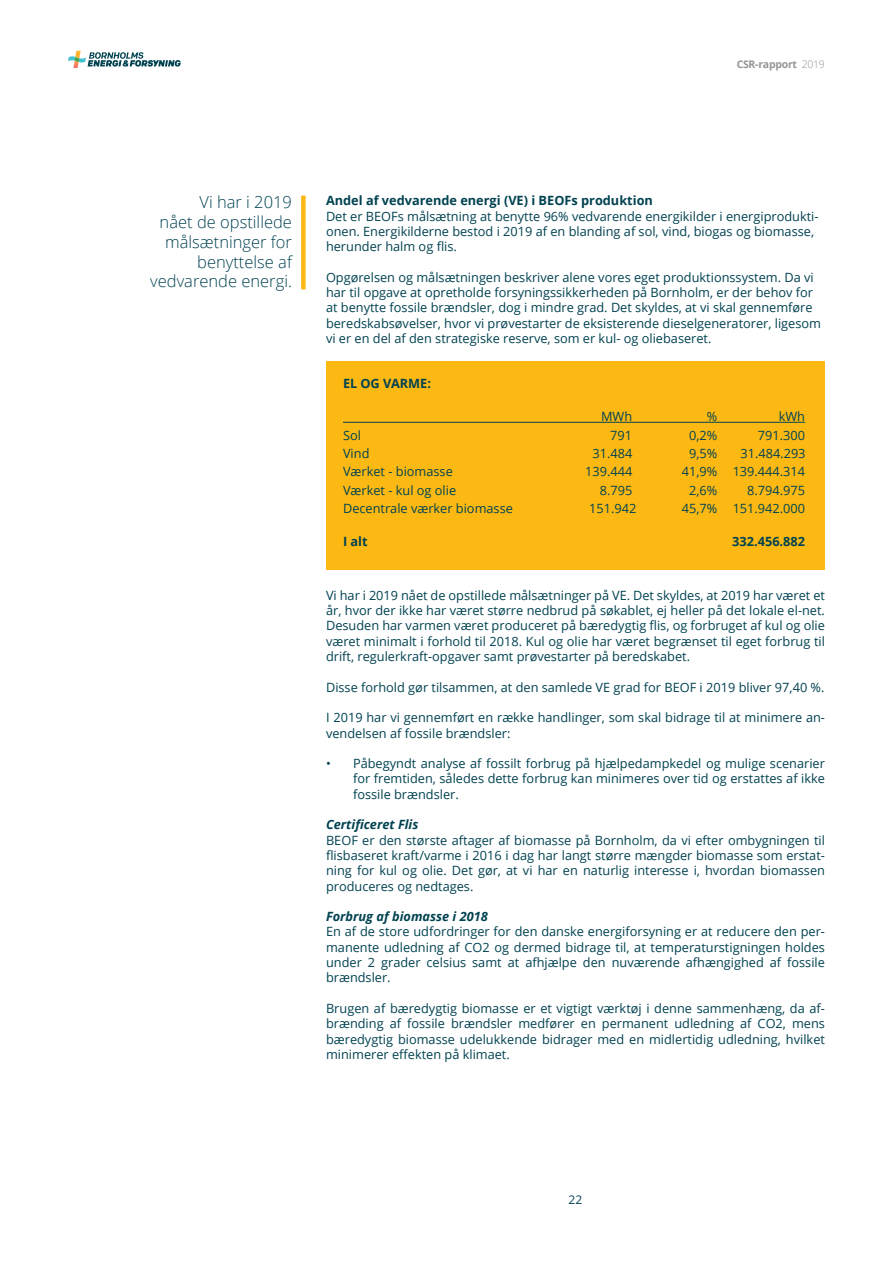
<style>
.page{position:relative;width:893px;height:1263px;background:#fff}
.page>*{position:absolute;margin:0;border:0;box-sizing:border-box;transform-origin:0 0}
.t1{font:300 16.5px/19.8px "Open Sans";color:#004251;text-align:right}
.t2{font:12.75px/15.3px "Open Sans";color:#004251;text-align:justify}
.t3{font:700 12.75px "Open Sans";color:#004251}
.t4{font:italic 700 12.75px "Open Sans";color:#004251}
.t5{font:12px "Open Sans";color:#004251}
.t6{font:700 10.5px "Open Sans";letter-spacing:-.025em;color:#939598}
.s1{font-weight:300}
</style>
<div class="page">
<svg style="left:68px;top:51px;width:113px;height:17px"></svg>
<div style="left:326px;top:361px;width:499px;height:208px;background:#fdb913"></div>
<hr style="left:343px;top:422px;width:462px;height:1px;background:#004251">
<div style="left:301px;top:196px;width:5px;height:93px;background:#fdb913"></div>
<p class="t6" style="left:737px;top:57px;width:90px">CSR-rapport <span class="s1">2019</span></p>
<p class="t1" style="left:150px;top:192px;width:143px">Vi har i 2019<br>nået de opstillede målsætninger for benyttelse af vedvarende energi.</p>
<p class="t3" style="left:326px;top:192px;width:328px">Andel af vedvarende energi (VE) i BEOFs produktion</p>
<p class="t2" style="left:326px;top:208px;width:494px;text-align:left">Det er BEOFs målsætning at benytte 96% vedvarende energikilder i energiprodukti&shy;onen. Energikilderne bestod i 2019 af en blanding af sol, vind, biogas og biomasse, herunder halm og flis.</p>
<p class="t2" style="left:326px;top:269px;width:497px;text-align:left">Opgørelsen og målsætningen beskriver alene vores eget produktionssystem. Da vi har til opgave at opretholde forsyningssikkerheden på Bornholm, er der behov for at benytte fossile brændsler, dog i mindre grad. Det skyldes, at vi skal gennemføre beredskabsøvelser, hvor vi prøvestarter de eksisterende dieselgeneratorer, ligesom vi er en del af den strategiske reserve, som er kul- og oliebaseret.</p>
<p class="t3" style="left:343px;top:374px;width:89px">EL OG VARME:</p>
<p class="t2" style="left:601px;top:409px;width:33px">MWh</p>
<p class="t2" style="left:707px;top:409px;width:12px">%</p>
<p class="t2" style="left:779px;top:409px;width:28px">kWh</p>
<p class="t2" style="left:343px;top:427px;width:19px">Sol</p>
<p class="t2" style="left:610px;top:427px;width:23px">791</p>
<p class="t2" style="left:689px;top:427px;width:30px">0,2%</p>
<p class="t2" style="left:758px;top:427px;width:49px">791.300</p>
<p class="t2" style="left:343px;top:445px;width:28px">Vind</p>
<p class="t2" style="left:592px;top:445px;width:41px">31.484</p>
<p class="t2" style="left:689px;top:445px;width:30px">9,5%</p>
<p class="t2" style="left:740px;top:445px;width:67px">31.484.293</p>
<p class="t2" style="left:343px;top:464px;width:111px">Værket - biomasse</p>
<p class="t2" style="left:585px;top:464px;width:49px">139.444</p>
<p class="t2" style="left:682px;top:464px;width:125px">41,9% 139.444.314</p>
<p class="t2" style="left:343px;top:482px;width:115px">Værket - kul og olie</p>
<p class="t2" style="left:600px;top:482px;width:34px">8.795</p>
<p class="t2" style="left:689px;top:482px;width:30px">2,6%</p>
<p class="t2" style="left:747px;top:482px;width:59px">8.794.975</p>
<p class="t2" style="left:343px;top:500px;width:171px">Decentrale værker biomasse</p>
<p class="t2" style="left:589px;top:500px;width:49px">151.942</p>
<p class="t2" style="left:682px;top:500px;width:125px">45,7% 151.942.000</p>
<p class="t3" style="left:343px;top:533px;width:26px">I alt</p>
<p class="t3" style="left:732px;top:533px;width:74px">332.456.882</p>
<p class="t2" style="left:326px;top:587px;width:500px">Vi har i 2019 nået de opstillede målsætninger på VE. Det skyldes, at 2019 har været et år, hvor der ikke har været større nedbrud på søkablet, ej heller på det lokale el-net.<br>Desuden har varmen været produceret på bæredygtig flis, og forbruget af kul og olie været minimalt i forhold til 2018. Kul og olie har været begrænset til eget forbrug til drift, regulerkraft-opgaver samt prøvestarter på beredskabet.</p>
<p class="t2" style="left:326px;top:679px;width:500px">Disse forhold gør tilsammen, at den samlede VE grad for BEOF i 2019 bliver 97,40 %.</p>
<p class="t2" style="left:326px;top:710px;width:500px">I 2019 har vi gennemført en række handlinger, som skal bidrage til at minimere an&shy;vendelsen af fossile brændsler:</p>
<p class="t2" style="left:353px;top:755px;width:473px;text-indent:-27px">• Påbegyndt analyse af fossilt forbrug på hjælpedampkedel og mulige scenarier for fremtiden, således dette forbrug kan minimeres over tid og erstattes af ikke fossile brændsler.</p>
<p class="t4" style="left:326px;top:816px;width:94px">Certificeret Flis</p>
<p class="t2" style="left:326px;top:832px;width:500px">BEOF er den største aftager af biomasse på Bornholm, da vi efter ombygningen til flisbaseret kraft/varme i 2016 i dag har langt større mængder biomasse som erstat&shy;ning for kul og olie. Det gør, at vi har en naturlig interesse i, hvordan biomassen produceres og nedtages.</p>
<p class="t4" style="left:326px;top:907px;width:163px">Forbrug af biomasse i 2018</p>
<p class="t2" style="left:326px;top:924px;width:500px">En af de store udfordringer for den danske energiforsyning er at reducere den per&shy;manente udledning af CO2 og dermed bidrage til, at temperaturstigningen holdes under 2 grader celsius samt at afhjælpe den nuværende afhængighed af fossile brændsler.</p>
<p class="t2" style="left:326px;top:1000px;width:500px">Brugen af bæredygtig biomasse er et vigtigt værktøj i denne sammenhæng, da af&shy;brænding af fossile brændsler medfører en permanent udledning af CO2, mens bæredygtig biomasse udelukkende bidrager med en midlertidig udledning, hvilket minimerer effekten på klimaet.</p>
<p class="t5" style="left:569px;top:1191px;width:15px">22</p>
</div>
